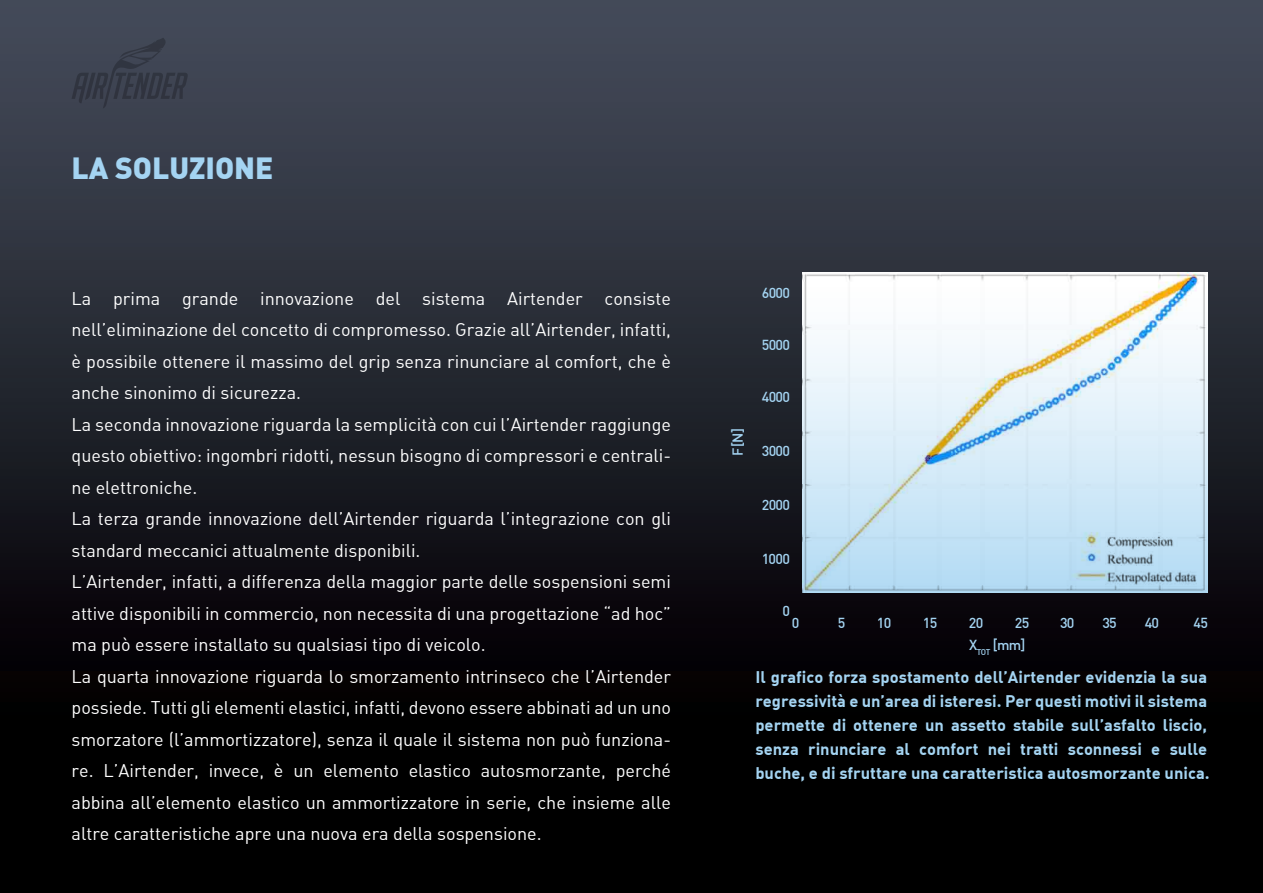
<style>
.page{position:relative;width:1263px;height:893px;background:#fff}
.page>*{position:absolute;margin:0;border:0;box-sizing:border-box;transform-origin:0 0}
.t1{font:900 30px "DIN Alternate";color:#a4d4f2}
.t2{font:18px/31.5px "DIN Alternate";color:#fff}
.t3{font:700 16.5px/24px "DIN Alternate";color:#a4d4f2}
.t4{font:500 14.25px/22.6px "DIN";letter-spacing:-.05em;color:#a4d4f2}
</style>
<div class="page">
<div style="left:0;top:0;width:1263px;height:893px;background:linear-gradient(to bottom,#444b5b,#000)"></div>
<svg style="left:72px;top:38px;width:116px;height:70px;background:#3b404e"></svg>
<svg style="left:802px;top:272px;width:405px;height:320px"></svg>
<h1 class="t1" style="left:72px;top:148px;width:203px">LA SOLUZIONE</h1>
<p class="t2" style="left:72px;top:282px;width:601px">La prima grande innovazione del sistema Airtender consiste nell’eliminazione del concetto di compromesso. Grazie all’Airtender, infatti, è possibile ottenere il massimo del grip senza rinunciare al comfort, che è anche sinonimo di sicurezza.<br>La seconda innovazione riguarda la semplicità con cui l’Airtender raggiunge questo obiettivo: ingombri ridotti, nessun bisogno di compressori e centrali&shy;ne elettroniche.<br>La terza grande innovazione dell’Airtender riguarda l’integrazione con gli standard meccanici attualmente disponibili.<br>L’Airtender, infatti, a differenza della maggior parte delle sospensioni semi attive disponibili in commercio, non necessita di una progettazione “ad hoc” ma può essere installato su qualsiasi tipo di veicolo.<br>La quarta innovazione riguarda lo smorzamento intrinseco che l’Airtender possiede. Tutti gli elementi elastici, infatti, devono essere abbinati ad un uno smorzatore (l’ammortizzatore), senza il quale il sistema non può funziona&shy;re. L’Airtender, invece, è un elemento elastico autosmorzante, perché abbina all’elemento elastico un ammortizzatore in serie, che insieme alle altre caratteristiche apre una nuova era della sospensione.</p>
<p class="t4" style="left:726px;top:456px;width:29px;rotate:-90deg">F[N]</p>
<p class="t4" style="left:762px;top:281px;width:30px">6000</p>
<p class="t4" style="left:762px;top:333px;width:30px">5000</p>
<p class="t4" style="left:762px;top:385px;width:30px">4000</p>
<p class="t4" style="left:762px;top:439px;width:30px">3000</p>
<p class="t4" style="left:762px;top:493px;width:30px">2000</p>
<p class="t4" style="left:762px;top:547px;width:30px">1000</p>
<p class="t4" style="left:782px;top:599px;width:9px">0</p>
<p class="t4" style="left:1015px;top:611px;width:16px">25</p>
<p class="t4" style="left:1060px;top:611px;width:16px">30</p>
<p class="t4" style="left:1102px;top:611px;width:16px">35</p>
<p class="t4" style="left:1145px;top:611px;width:16px">40</p>
<p class="t4" style="left:1193px;top:611px;width:16px">45</p>
<p class="t4" style="left:792px;top:611px;width:9px">0</p>
<p class="t4" style="left:838px;top:611px;width:9px">5</p>
<p class="t4" style="left:877px;top:611px;width:16px">10</p>
<p class="t4" style="left:923px;top:611px;width:16px">15</p>
<p class="t4" style="left:969px;top:611px;width:58px">20<br>X<sub>TOT</sub> [mm]</p>
<p class="t3" style="left:755px;top:664px;width:456px">Il grafico forza spostamento dell’Airtender evidenzia la sua regressività e un’area di isteresi. Per questi motivi il sistema permette di ottenere un assetto stabile sull’asfalto liscio, senza rinunciare al comfort nei tratti sconnessi e sulle buche, e di sfruttare una caratteristica autosmorzante unica.</p>
</div>
